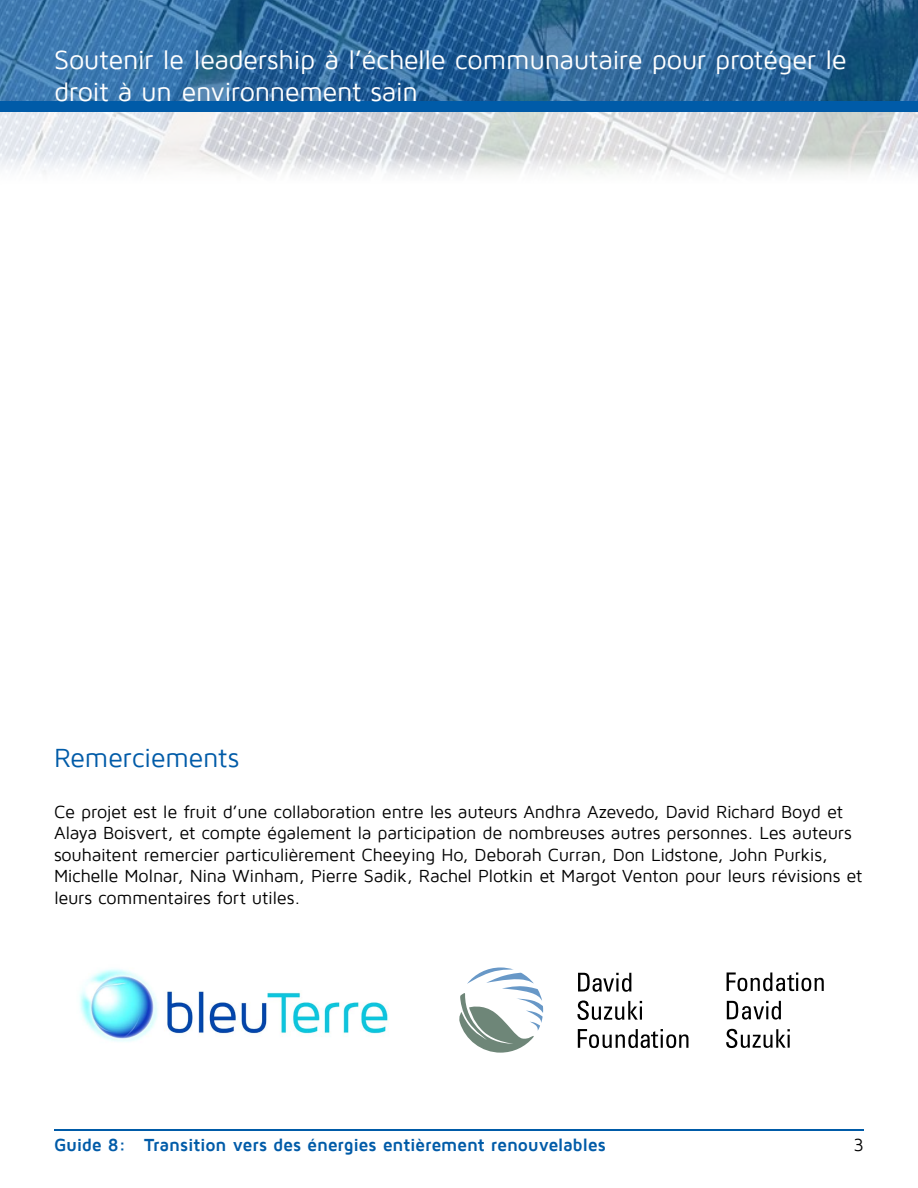
<style>
.page{position:relative;width:918px;height:1188px;background:#fff}
.page>*{position:absolute;margin:0;border:0;box-sizing:border-box;transform-origin:0 0}
.t1{font:27px/32.4px "Maven Pro";letter-spacing:-.015em;color:#fff}
.t2{font:27px "Maven Pro";letter-spacing:-.02em;color:#005ba8}
.t3{font:18px/21.6px "Maven Pro";letter-spacing:-.015em;color:#000}
.t4{font:700 18px "Maven Pro";letter-spacing:-.015em;color:#005ba8}
</style>
<div class="page">
<img style="left:0;top:112px;width:918px;height:63px">
<hr style="left:54px;top:1130px;width:810px;height:1px;background:#005ba8">
<div style="left:0;top:101px;width:918px;height:11px;background:#005ba8"></div>
<svg style="left:727px;top:972px;width:97px;height:19px"></svg>
<svg style="left:727px;top:1001px;width:54px;height:19px"></svg>
<svg style="left:726px;top:1029px;width:64px;height:19px"></svg>
<svg style="left:578px;top:973px;width:53px;height:19px"></svg>
<svg style="left:577px;top:1001px;width:65px;height:19px"></svg>
<svg style="left:578px;top:1029px;width:110px;height:19px"></svg>
<svg style="left:459px;top:968px;width:84px;height:85px"></svg>
<svg style="left:0;top:0;width:918px;height:101px;background:#306a9c"></svg>
<img style="left:79px;top:969px;width:309px;height:73px">
<h1 class="t1" style="left:54px;top:44px;width:794px">Soutenir le leadership à l’échelle communautaire pour protéger le droit à un environnement sain</h1>
<h1 class="t2" style="left:54px;top:744px;width:187px">Remerciements</h1>
<p class="t3" style="left:54px;top:801px;width:810px">Ce projet est le fruit d’une collaboration entre les auteurs Andhra Azevedo, David Richard Boyd et Alaya Boisvert, et compte également la participation de nombreuses autres personnes. Les auteurs souhaitent remercier particulièrement Cheeying Ho, Deborah Curran, Don Lidstone, John Purkis, Michelle Molnar, Nina Winham, Pierre Sadik, Rachel Plotkin et Margot Venton pour leurs révisions et leurs commentaires fort utiles.</p>
<p class="t4" style="left:54px;top:1136px;width:553px">Guide 8: Transition vers des énergies entièrement renouvelables</p>
<p class="t3" style="left:854px;top:1135px;width:12px">3</p>
</div>
